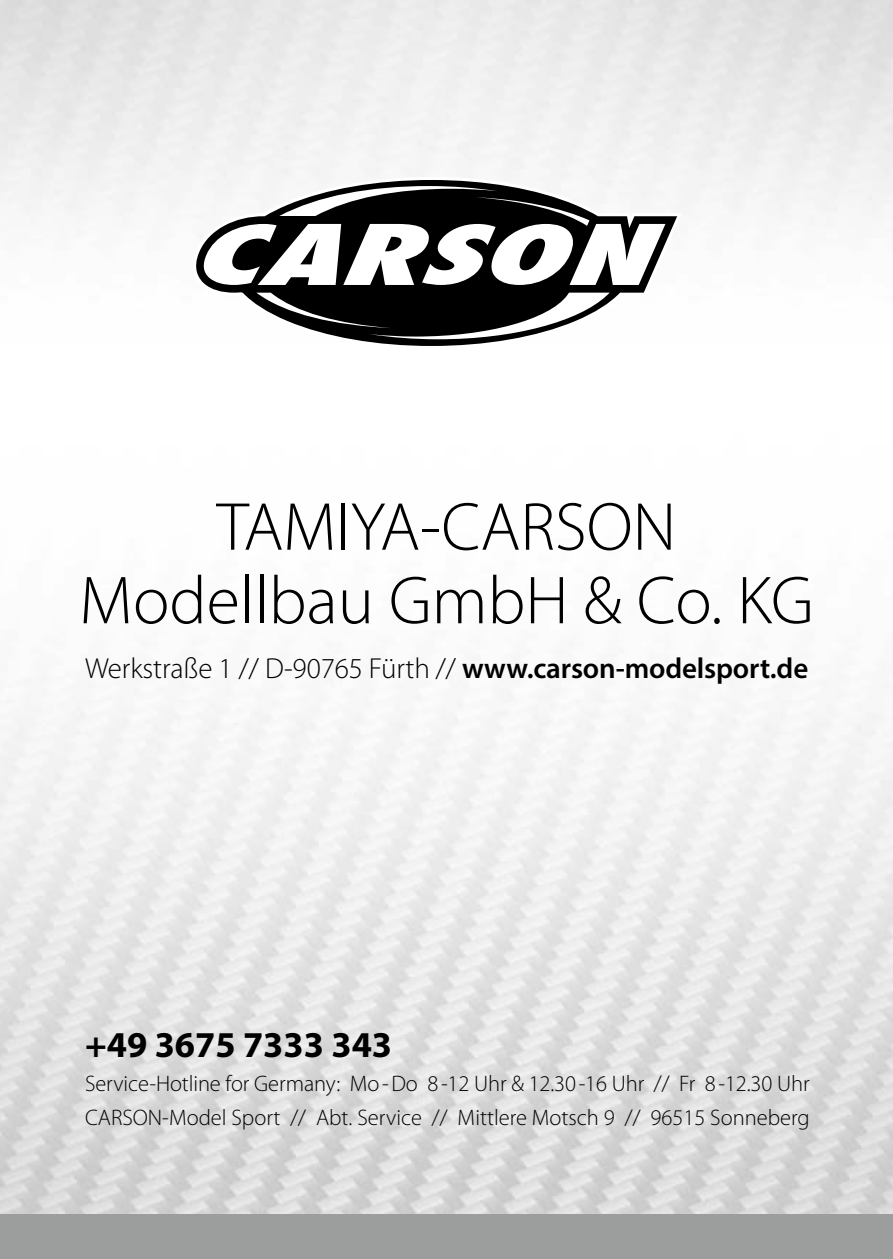
<style>
.page{position:relative;width:893px;height:1259px;background:#fff}
.page>*{position:absolute;margin:0;border:0;box-sizing:border-box;transform-origin:0 0}
.t1{font:300 68.4px/73.5px "Myriad Pro";color:#000;text-align:center}
.t2{font:700 36.6px "Myriad Pro";color:#000}
.t3{font:300 29.1px "Myriad Pro";letter-spacing:-.005em;color:#000}
.t4{font:300 22.5px/34.2px "Myriad Pro";color:#000}
.s1{font-weight:600}
</style>
<div class="page">
<div style="left:0;top:1215px;width:893px;height:44px;background:#9c9d9d"></div>
<svg style="left:193px;top:177px;width:489px;height:96px;fill:#f6f6f6"></svg>
<svg style="left:193px;top:180px;width:484px;height:166px"></svg>
<svg style="left:202px;top:186px;width:463px;height:153px"></svg>
<h1 class="t1" style="left:79px;top:489px;width:736px">TAMIYA-CARSON<br>Modellbau GmbH &amp; Co. KG</h1>
<p class="t3" style="left:85px;top:651px;width:725px">Werkstraße 1 // D-90765 Fürth // <span class="s1">www.carson-modelsport.de</span></p>
<h2 class="t2" style="left:85px;top:1020px;width:309px">+49 3675 7333 343</h2>
<p class="t4" style="left:85px;top:1066px;width:726px">Service-Hotline for Germany: Mo-Do 8-12 Uhr &amp; 12.30-16 Uhr // Fr 8-12.30 Uhr<br>CARSON-Model Sport // Abt. Service // Mittlere Motsch 9 // 96515 Sonneberg</p>
</div>
